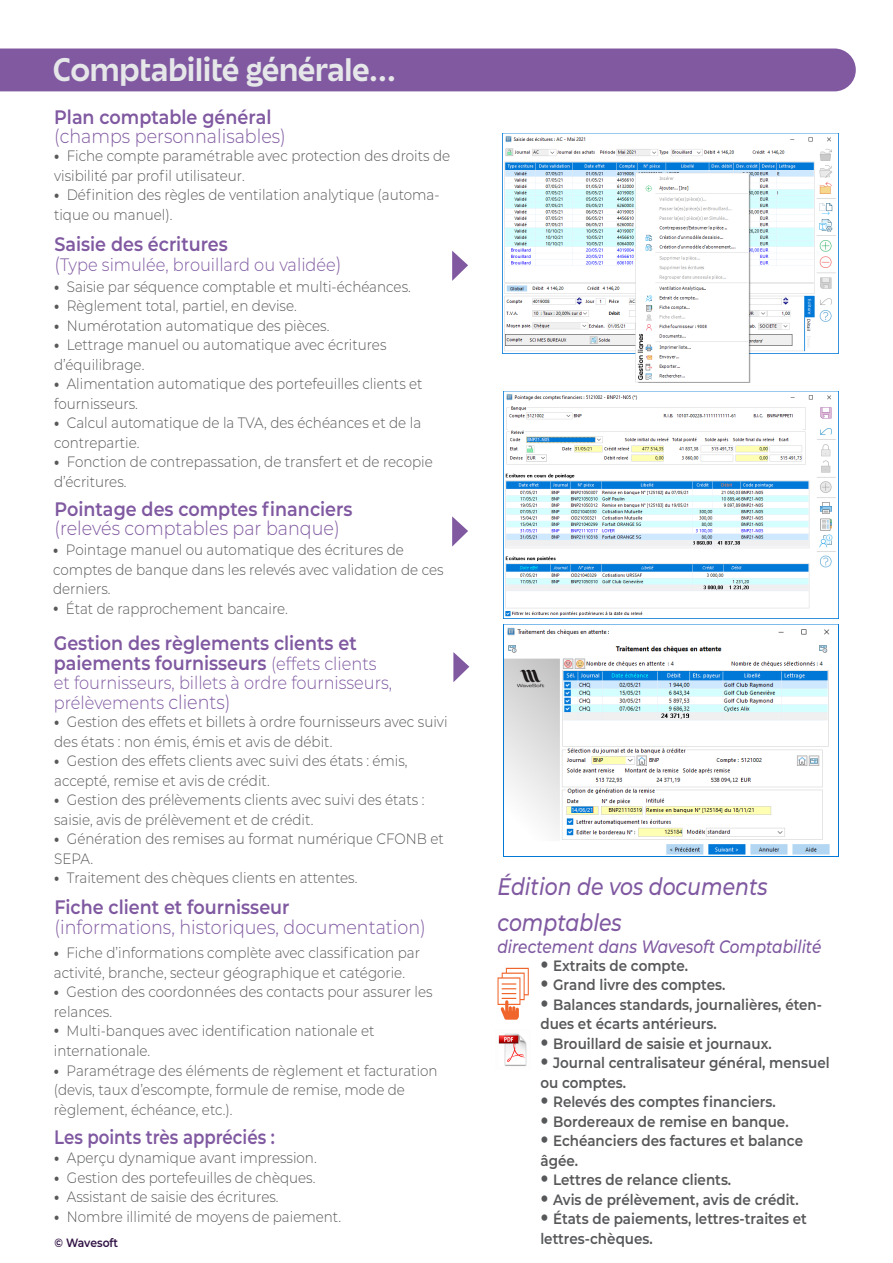
<style>
.page{position:relative;width:893px;height:1263px;background:#fff}
.page>*{position:absolute;margin:0;border:0;box-sizing:border-box;transform-origin:0 0}
.t1{font:28.5px "June Expt Variable Active";color:#e6e7e9}
.t2{font:italic 500 24px/36px "Montserrat";color:#8059a1;scale:.85 1}
.t3{font:600 19.5px/19.5px "Montserrat";color:#8059a1;scale:.9 1}
.t4{font:300 19.5px "Montserrat";color:#8059a1;scale:.9 1}
.t5{font:600 19.5px "Montserrat";color:#8059a1;scale:.85 1}
.t6{font:300 18px/19.5px "Montserrat";color:#8059a1;scale:.9 1}
.t7{font:italic 500 18px "Montserrat";color:#8059a1;scale:.85 1}
.t8{font:300 15px/19.5px "Montserrat";color:#57585a;scale:.9 1}
.t9{font:600 15px/19.5px "Montserrat";color:#57585a;scale:.9 1}
.t10{font:600 12px "Montserrat";color:#311244;scale:.9 1}
.s1{font-weight:800}
.s2{font-size:19.5px}
.s3{font-weight:300;font-size:18px}
.s4{font-family:"Helvetica Neue LT Std";font-weight:300;font-stretch:condensed;font-size:18px}
</style>
<div class="page">
<div style="left:0;top:49px;width:856px;height:42px;background:#8059a1"></div>
<img style="left:503px;top:624px;width:335px;height:233px">
<svg style="left:452px;top:251px;width:16px;height:30px"></svg>
<img style="left:498px;top:1033px;width:29px;height:33px">
<img style="left:502px;top:133px;width:337px;height:250px">
<svg style="left:452px;top:516px;width:16px;height:31px"></svg>
<img style="left:503px;top:392px;width:336px;height:227px">
<svg style="left:453px;top:652px;width:16px;height:30px"></svg>
<svg style="left:497px;top:968px;width:32px;height:52px"></svg>
<p class="t1" style="left:53px;top:51px;width:344px">Comptabilité générale...</p>
<p class="t3" style="left:54px;top:106px;width:243px">Plan comptable général</p>
<p class="t4" style="left:54px;top:123px;width:259px">(champs personnalisables)</p>
<p class="t8" style="left:54px;top:146px;width:442px"><span class="s1">•</span> Fiche compte paramétrable avec protection des droits de visibilité par profil utilisateur.</p>
<p class="t8" style="left:54px;top:185px;width:430px"><span class="s1">•</span> Définition des règles de ventilation analytique (automa&shy;tique ou manuel).</p>
<p class="t3" style="left:54px;top:234px;width:194px">Saisie des écritures</p>
<p class="t6" style="left:54px;top:254px;width:320px"><span class="s2">(</span>Type simulée, brouillard ou validée<span class="s2">)</span></p>
<p class="t8" style="left:54px;top:276px;width:398px"><span class="s1">•</span> Saisie par séquence comptable et multi-échéances.</p>
<p class="t8" style="left:54px;top:296px;width:271px"><span class="s1">•</span> Règlement total, partiel, en devise.</p>
<p class="t8" style="left:54px;top:315px;width:307px"><span class="s1">•</span> Numérotation automatique des pièces.</p>
<p class="t8" style="left:54px;top:335px;width:371px"><span class="s1">•</span> Lettrage manuel ou automatique avec écritures d’équilibrage.</p>
<p class="t8" style="left:54px;top:374px;width:411px"><span class="s1">•</span> Alimentation automatique des portefeuilles clients et fournisseurs.</p>
<p class="t8" style="left:54px;top:413px;width:409px"><span class="s1">•</span> Calcul automatique de la TVA, des échéances et de la contrepartie.</p>
<p class="t8" style="left:54px;top:452px;width:422px"><span class="s1">•</span> Fonction de contrepassation, de transfert et de recopie d’écritures.</p>
<p class="t3" style="left:55px;top:498px;width:333px">Pointage des comptes financiers</p>
<p class="t4" style="left:55px;top:515px;width:318px">(relevés comptables par banque)</p>
<p class="t8" style="left:53px;top:540px;width:435px"><span class="s1">•</span> Pointage manuel ou automatique des écritures de comptes de banque dans les relevés avec validation de ces derniers.</p>
<p class="t8" style="left:53px;top:598px;width:262px"><span class="s1">•</span> État de rapprochement bancaire.</p>
<p class="t3" style="left:54px;top:633px;width:360px">Gestion des règlements clients et paiements fournisseurs <span class="s3">(effets clients</span></p>
<p class="t6" style="left:54px;top:673px;width:377px">et fournisseurs, billets à ordre fournisseurs, prélèvements <span class="s2">clients)</span></p>
<p class="t8" style="left:54px;top:712px;width:439px"><span class="s1">•</span> Gestion des effets et billets à ordre fournisseurs avec suivi des états : non émis, émis et avis de débit.</p>
<p class="t8" style="left:54px;top:751px;width:394px"><span class="s1">•</span> Gestion des effets clients avec suivi des états : émis, accepté, remise et avis de crédit.</p>
<p class="t8" style="left:54px;top:790px;width:413px"><span class="s1">•</span> Gestion des prélèvements clients avec suivi des états : saisie, avis de prélèvement et de crédit.</p>
<p class="t8" style="left:54px;top:829px;width:434px"><span class="s1">•</span> Génération des remises au format numérique CFONB et<br>SEPA.</p>
<p class="t8" style="left:54px;top:868px;width:338px"><span class="s1">•</span> Traitement des chèques clients en attentes.</p>
<p class="t3" style="left:55px;top:897px;width:263px">Fiche client et fournisseur</p>
<p class="t4" style="left:55px;top:914px;width:414px">(informations, historiques, documentation)</p>
<p class="t8" style="left:54px;top:943px;width:408px"><span class="s1">•</span> Fiche d’informations complète avec classification par activité, branche, secteur géographique et catégorie.</p>
<p class="t8" style="left:54px;top:982px;width:422px"><span class="s1">•</span> Gestion des coordonnées des contacts pour assurer les relances.</p>
<p class="t8" style="left:54px;top:1021px;width:358px"><span class="s1">•</span> Multi-banques avec identification nationale et internationale.</p>
<p class="t8" style="left:54px;top:1060px;width:428px"><span class="s1">•</span> Paramétrage des éléments de règlement et facturation (devis, taux d’escompte, formule de remise, mode de règlement, échéance, etc.).</p>
<p class="t5" style="left:54px;top:1123px;width:261px">Les points très appréciés :</p>
<p class="t8" style="left:54px;top:1147px;width:293px"><span class="s1">•</span> Aperçu dynamique avant impression.</p>
<p class="t8" style="left:54px;top:1167px;width:292px"><span class="s1">•</span> Gestion des portefeuilles de chèques.</p>
<p class="t8" style="left:54px;top:1186px;width:251px"><span class="s1">•</span> Assistant de saisie des écritures.</p>
<p class="t8" style="left:54px;top:1206px;width:320px"><span class="s1">•</span> Nombre illimité de moyens de paiement.</p>
<p class="t10" style="left:55px;top:1235px;width:72px">© Wavesoft</p>
<p class="t2" style="left:497px;top:868px;width:319px">Édition de vos documents comptables</p>
<p class="t7" style="left:497px;top:934px;width:382px">directement dans Wavesoft Comptabilité</p>
<p class="t9" style="left:540px;top:955px;width:166px"><span class="s4">•</span> Extraits de compte.</p>
<p class="t9" style="left:540px;top:974px;width:207px"><span class="s4">•</span> Grand livre des comptes.</p>
<p class="t9" style="left:540px;top:994px;width:314px"><span class="s4">•</span> Balances standards, journalières, éten&shy;dues et écarts antérieurs.</p>
<p class="t9" style="left:540px;top:1033px;width:259px"><span class="s4">•</span> Brouillard de saisie et journaux.</p>
<p class="t9" style="left:540px;top:1052px;width:323px"><span class="s4">•</span> Journal centralisateur général, mensuel ou comptes.</p>
<p class="t9" style="left:540px;top:1091px;width:263px"><span class="s4">•</span> Relevés des comptes financiers.</p>
<p class="t9" style="left:540px;top:1111px;width:277px"><span class="s4">•</span> Bordereaux de remise en banque.</p>
<p class="t9" style="left:540px;top:1130px;width:293px"><span class="s4">•</span> Echéanciers des factures et balance âgée.</p>
<p class="t9" style="left:540px;top:1169px;width:214px"><span class="s4">•</span> Lettres de relance clients.</p>
<p class="t9" style="left:540px;top:1189px;width:289px"><span class="s4">•</span> Avis de prélèvement, avis de crédit.</p>
<p class="t9" style="left:540px;top:1208px;width:298px"><span class="s4">•</span> États de paiements, lettres-traites et lettres-chèques.</p>
</div>
